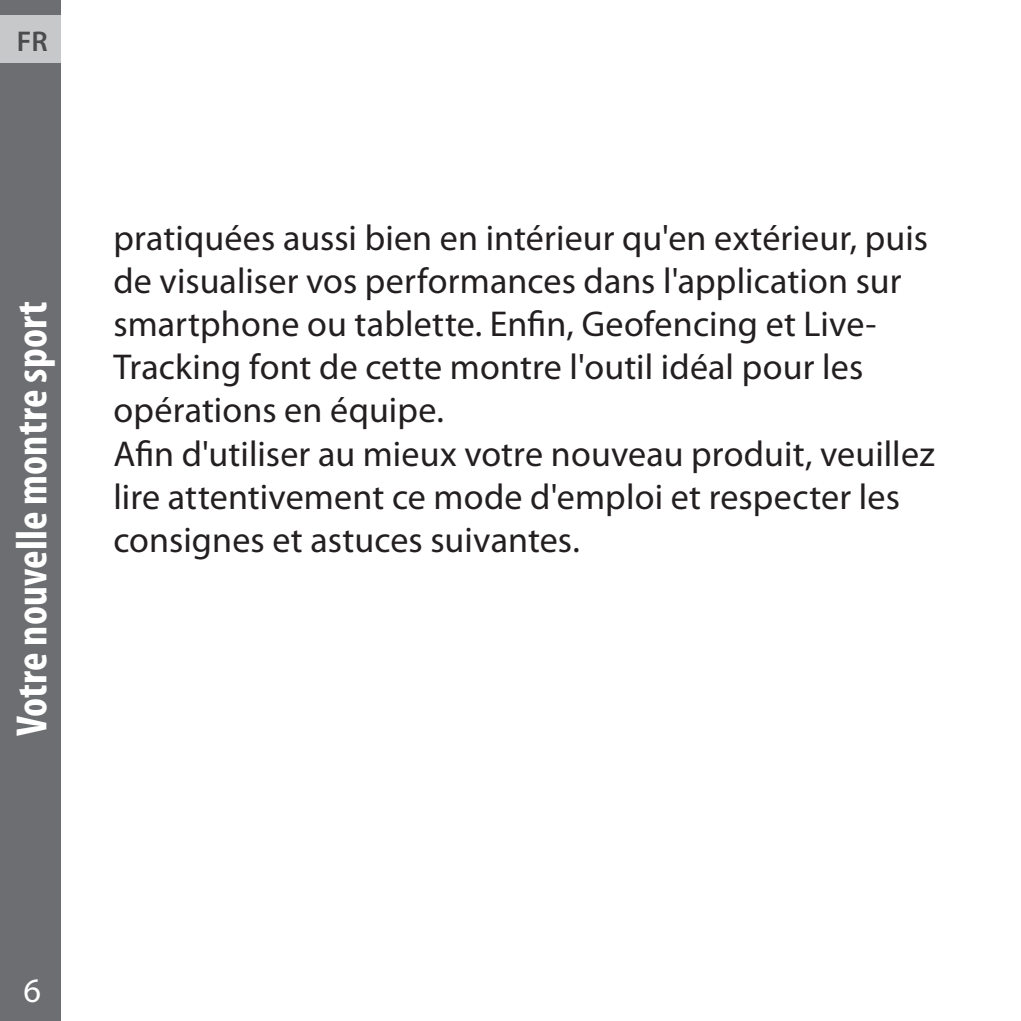
<style>
.page{position:relative;width:1021px;height:1021px;background:#fff}
.page>*{position:absolute;margin:0;border:0;box-sizing:border-box;transform-origin:0 0}
.t1{font:700 condensed 44px "Myriad Pro";letter-spacing:.005em;color:#fff}
.t2{font:36px/43.2px "Myriad Pro";letter-spacing:.005em;color:#231f20}
.t3{font:34.4px "Myriad Pro";color:#fff}
.t4{font:600 28.8px "Myriad Pro";color:#4b4c4d}
</style>
<div class="page">
<div style="left:0;top:0;width:60px;height:1020px;background:#6d6e71"></div>
<div style="left:0;top:15px;width:60px;height:48px;background:#c7c8ca"></div>
<p class="t4" style="left:17px;top:23px;width:32px">FR</p>
<p class="t1" style="left:4px;top:736px;width:436px;rotate:-90deg">Votre nouvelle montre sport</p>
<p class="t2" style="left:113px;top:215px;width:823px">pratiquées aussi bien en intérieur qu'en extérieur, puis de visualiser vos performances dans l'application sur smartphone ou tablette. Enfin, Geofencing et Live-Tracking font de cette montre l'outil idéal pour les opérations en équipe.<br>Afin d'utiliser au mieux votre nouveau produit, veuillez lire attentivement ce mode d'emploi et respecter les consignes et astuces suivantes.</p>
<p class="t3" style="left:23px;top:969px;width:19px">6</p>
</div>
